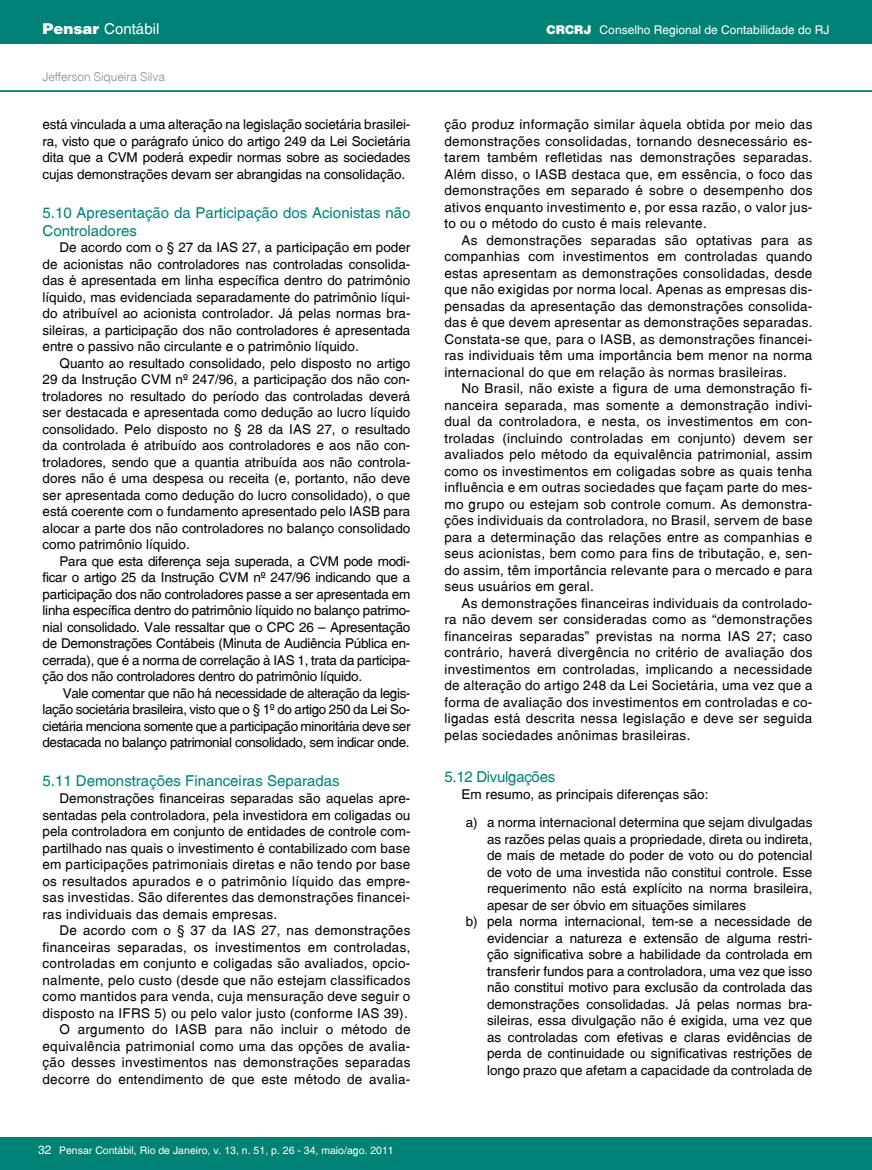
<style>
.page{position:relative;width:872px;height:1170px;background:#fff}
.page>*{position:absolute;margin:0;border:0;box-sizing:border-box;transform-origin:0 0}
.t1{font:15px/18px "Switzerland Plain";color:#008175}
.t2{font:15px "Switzerland Plain";letter-spacing:-.02em;color:#008175}
.t3{font:15px "Switzerland Plain";color:#fff}
.t4{font:13.5px/16.5px "Switzerland Plain";color:#000;text-align:justify}
.t5{font:13.5px/16.5px "Switzerland Plain";letter-spacing:.02em;color:#000;text-align:right}
.t6{font:12px "Switzerland Plain";color:#fff}
.t7{font:12px "Switzerland Light Plain";letter-spacing:-.01em;color:#87888a}
.t8{font:10.5px "Switzerland Plain";color:#fff}
.s1{font-family:"Switzerland Black"}
.s2{font-size:12px}
</style>
<div class="page">
<div style="left:0;top:1137px;width:872px;height:32px;background:#008175"></div>
<div style="left:0;top:0;width:872px;height:44px;background:#008175"></div>
<hr style="left:0;top:90px;width:872px;height:2px;background:#008175">
<p class="t3" style="left:43px;top:20px;width:118px"><span class="s1">Pensar</span> Contábil</p>
<p class="t6" style="left:546px;top:22px;width:285px"><span class="s1">CRCRJ</span> Conselho Regional de Contabilidade do RJ</p>
<p class="t7" style="left:43px;top:70px;width:124px">Jefferson Siqueira Silva</p>
<p class="t4" style="left:43px;top:116px;width:369px">está vinculada a uma alteração na legislação societária brasilei&shy;ra, visto que o parágrafo único do artigo 249 da Lei Societária dita que a CVM poderá expedir normas sobre as sociedades cujas demonstrações devam ser abrangidas na consolidação.</p>
<p class="t1" style="left:43px;top:203px;width:369px">5.10 Apresentação da Participação dos Acionistas não<br>Controladores</p>
<p class="t4" style="left:43px;top:239px;width:369px;text-indent:17px">De acordo com o § 27 da IAS 27, a participação em poder de acionistas não controladores nas controladas consolida&shy;das é apresentada em linha específica dentro do patrimônio líquido, mas evidenciada separadamente do patrimônio líqui&shy;do atribuível ao acionista controlador. Já pelas normas bra&shy;sileiras, a participação dos não controladores é apresentada entre o passivo não circulante e o patrimônio líquido.</p>
<p class="t4" style="left:43px;top:354px;width:369px;text-indent:17px">Quanto ao resultado consolidado, pelo disposto no artigo 29 da Instrução CVM nº 247/96, a participação dos não con&shy;troladores no resultado do período das controladas deverá ser destacada e apresentada como dedução ao lucro líquido consolidado. Pelo disposto no § 28 da IAS 27, o resultado da controlada é atribuído aos controladores e aos não con&shy;troladores, sendo que a quantia atribuída aos não controla&shy;dores não é uma despesa ou receita (e, portanto, não deve ser apresentada como dedução do lucro consolidado), o que está coerente com o fundamento apresentado pelo IASB para alocar a parte dos não controladores no balanço consolidado como patrimônio líquido.</p>
<p class="t4" style="left:43px;top:552px;width:369px;text-indent:17px">Para que esta diferença seja superada, a CVM pode modi&shy;ficar o artigo 25 da Instrução CVM nº 247/96 indicando que a participação dos não controladores passe a ser apresentada em linha específica dentro do patrimônio líquido no balanço patrimo&shy;nial consolidado. Vale ressaltar que o CPC 26 – Apresentação de Demonstrações Contábeis (Minuta de Audiência Pública en&shy;cerrada), que é a norma de correlação à IAS 1, trata da participa&shy;ção dos não controladores dentro do patrimônio líquido.</p>
<p class="t4" style="left:43px;top:684px;width:369px;text-indent:20px">Vale comentar que não há necessidade de alteração da legis&shy;lação societária brasileira, visto que o § 1º do artigo 250 da Lei So&shy;cietária menciona somente que a participação minoritária deve ser destacada no balanço patrimonial consolidado, sem indicar onde.</p>
<p class="t1" style="left:43px;top:772px;width:299px">5.11 Demonstrações Financeiras Separadas</p>
<p class="t4" style="left:43px;top:789px;width:369px;text-indent:17px">Demonstrações financeiras separadas são aquelas apre&shy;sentadas pela controladora, pela investidora em coligadas ou pela controladora em conjunto de entidades de controle com&shy;partilhado nas quais o investimento é contabilizado com base em participações patrimoniais diretas e não tendo por base os resultados apurados e o patrimônio líquido das empre&shy;sas investidas. São diferentes das demonstrações financei&shy;ras individuais das demais empresas.</p>
<p class="t5" style="left:43px;top:921px;width:369px">De acordo com o § 37 da IAS 27, nas demonstrações financeiras separadas, os investimentos em controladas, controladas em conjunto e coligadas são avaliados, opcio&shy;nalmente, pelo custo (desde que não estejam classificados como mantidos para venda, cuja mensuração deve seguir o disposto na IFRS 5) ou pelo valor justo (conforme IAS 39).<br>O argumento do IASB para não incluir o método de equivalência patrimonial como uma das opções de avalia&shy;ção desses investimentos nas demonstrações separadas decorre do entendimento de que este método de avalia-</p>
<p class="t8" style="left:38px;top:1143px;width:357px"><span class="s2">32</span> Pensar Contábil, Rio de Janeiro, v. 13, n. 51, p. 26 - 34, maio/ago. 2011</p>
<p class="t4" style="left:444px;top:116px;width:369px">ção produz informação similar àquela obtida por meio das demonstrações consolidadas, tornando desnecessário es&shy;tarem também refletidas nas demonstrações separadas.<br>Além disso, o IASB destaca que, em essência, o foco das demonstrações em separado é sobre o desempenho dos ativos enquanto investimento e, por essa razão, o valor jus&shy;to ou o método do custo é mais relevante.</p>
<p class="t4" style="left:444px;top:231px;width:369px;text-indent:17px">As demonstrações separadas são optativas para as companhias com investimentos em controladas quando estas apresentam as demonstrações consolidadas, desde que não exigidas por norma local. Apenas as empresas dis&shy;pensadas da apresentação das demonstrações consolida&shy;das é que devem apresentar as demonstrações separadas.<br>Constata-se que, para o IASB, as demonstrações financei&shy;ras individuais têm uma importância bem menor na norma internacional do que em relação às normas brasileiras.</p>
<p class="t4" style="left:444px;top:380px;width:369px;text-indent:17px">No Brasil, não existe a figura de uma demonstração fi&shy;nanceira separada, mas somente a demonstração indivi&shy;dual da controladora, e nesta, os investimentos em con&shy;troladas (incluindo controladas em conjunto) devem ser avaliados pelo método da equivalência patrimonial, assim como os investimentos em coligadas sobre as quais tenha influência e em outras sociedades que façam parte do mes&shy;mo grupo ou estejam sob controle comum. As demonstra&shy;ções individuais da controladora, no Brasil, servem de base para a determinação das relações entre as companhias e seus acionistas, bem como para fins de tributação, e, sen&shy;do assim, têm importância relevante para o mercado e para seus usuários em geral.</p>
<p class="t4" style="left:444px;top:594px;width:369px;text-indent:17px">As demonstrações financeiras individuais da controlado&shy;ra não devem ser consideradas como as “demonstrações financeiras separadas” previstas na norma IAS 27; caso contrário, haverá divergência no critério de avaliação dos investimentos em controladas, implicando a necessidade de alteração do artigo 248 da Lei Societária, uma vez que a forma de avaliação dos investimentos em controladas e co&shy;ligadas está descrita nessa legislação e deve ser seguida pelas sociedades anônimas brasileiras.</p>
<p class="t2" style="left:444px;top:767px;width:112px">5.12 Divulgações</p>
<p class="t4" style="left:466px;top:779px;width:348px;line-height:28.5px;text-indent:-4px">Em resumo, as principais diferenças são:<br>a) a norma internacional determina que sejam divulgadas</p>
<p class="t4" style="left:487px;top:830px;width:327px">as razões pelas quais a propriedade, direta ou indireta,</p>
<p class="t4" style="left:487px;top:846px;width:327px">de mais de metade do poder de voto ou do potencial</p>
<p class="t4" style="left:487px;top:863px;width:327px">de voto de uma investida não constitui controle. Esse</p>
<p class="t4" style="left:487px;top:879px;width:327px">requerimento não está explícito na norma brasileira,</p>
<p class="t4" style="left:487px;top:896px;width:260px">apesar de ser óbvio em situações similares</p>
<p class="t4" style="left:466px;top:912px;width:348px">b) pela norma internacional, tem-se a necessidade de</p>
<p class="t4" style="left:487px;top:929px;width:327px">evidenciar a natureza e extensão de alguma restri-</p>
<p class="t4" style="left:487px;top:945px;width:327px">ção significativa sobre a habilidade da controlada em</p>
<p class="t4" style="left:487px;top:962px;width:327px">transferir fundos para a controladora, uma vez que isso</p>
<p class="t4" style="left:487px;top:978px;width:327px">não constitui motivo para exclusão da controlada das</p>
<p class="t4" style="left:487px;top:995px;width:327px">demonstrações consolidadas. Já pelas normas bra-</p>
<p class="t4" style="left:487px;top:1011px;width:327px">sileiras, essa divulgação não é exigida, uma vez que</p>
<p class="t4" style="left:487px;top:1028px;width:327px">as controladas com efetivas e claras evidências de</p>
<p class="t4" style="left:487px;top:1044px;width:327px">perda de continuidade ou significativas restrições de</p>
<p class="t4" style="left:487px;top:1061px;width:327px">longo prazo que afetam a capacidade da controlada de</p>
</div>
